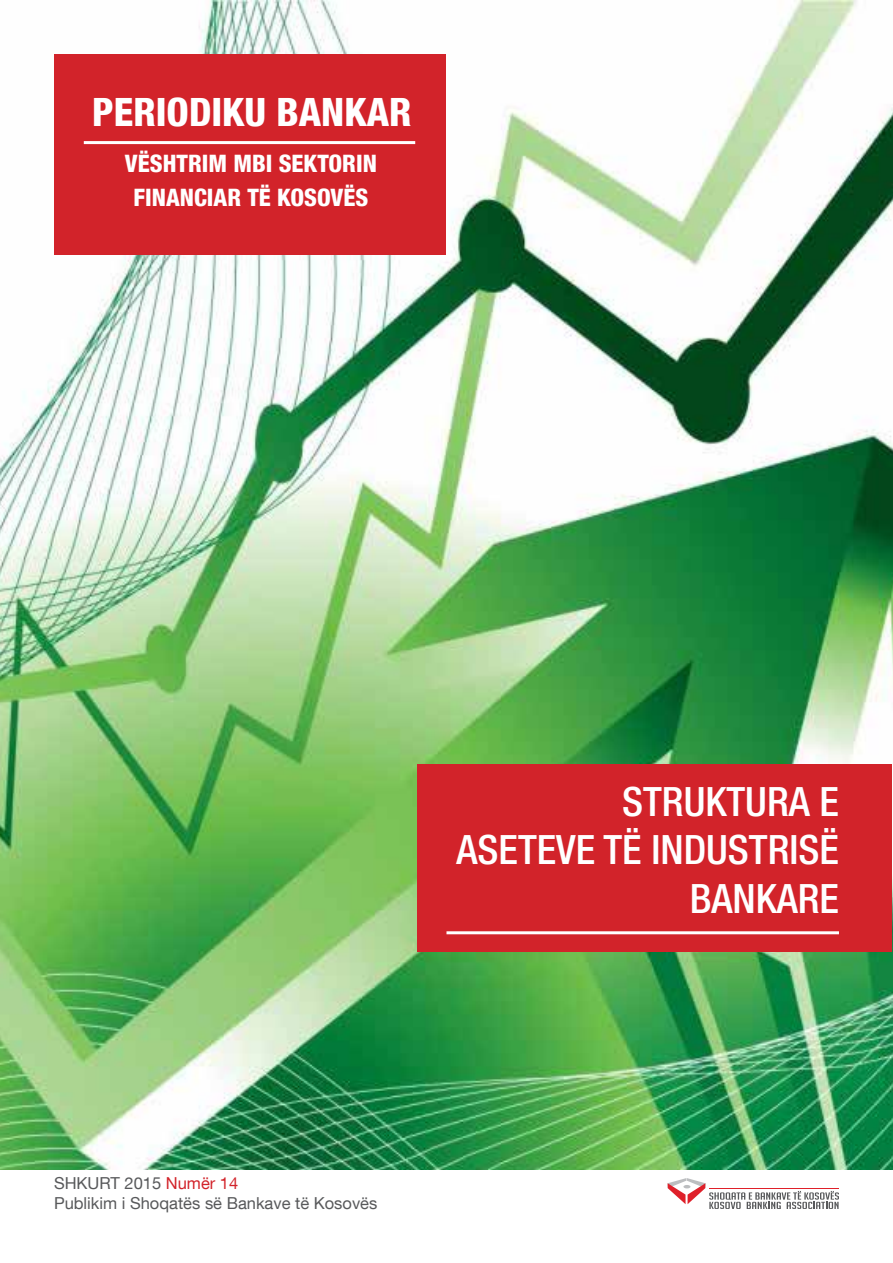
<style>
.page{position:relative;width:893px;height:1263px;background:#fff}
.page>*{position:absolute;margin:0;border:0;box-sizing:border-box;transform-origin:0 0}
.t1{font:500 condensed 40.5px "Helvetica Neue LT Com";color:#fff}
.t2{font:800 condensed 39px "Helvetica Neue LT Com";color:#fff}
.t3{font:800 condensed 24px/34.5px "Helvetica Neue LT Com";color:#fff;text-align:center}
.t4{font:16.5px/19.8px "Helvetica Neue LT Com";color:#58595b}
.s1{color:#d2232a}
</style>
<div class="page">
<img style="left:0;top:0;width:893px;height:1169px">
<svg style="left:668px;top:1178px;width:171px;height:31px"></svg>
<div style="left:54px;top:54px;width:392px;height:200px;background:#d2232a"></div>
<div style="left:417px;top:764px;width:475px;height:188px;background:#d2232a"></div>
<hr style="left:84px;top:141px;width:331px;height:3px;background:#fff">
<hr style="left:446px;top:931px;width:393px;height:3px;background:#fff">
<h2 class="t2" style="left:92px;top:88px;width:321px">PERIODIKU BANKAR</h2>
<h3 class="t3" style="left:125px;top:146px;width:253px">VËSHTRIM MBI SEKTORIN<br>FINANCIAR TË KOSOVËS</h3>
<h1 class="t1" style="left:622px;top:777px;width:218px">STRUKTURA E</h1>
<h1 class="t1" style="left:457px;top:826px;width:380px">ASETEVE TË INDUSTRISË</h1>
<h1 class="t1" style="left:690px;top:874px;width:87px">BANKARE</h1>
<p class="t4" style="left:54px;top:1173px;width:325px">SHKURT 2015 <span class="s1">Numër 14<br></span>Publikim i Shoqatës së Bankave të Kosovës</p>
</div>
